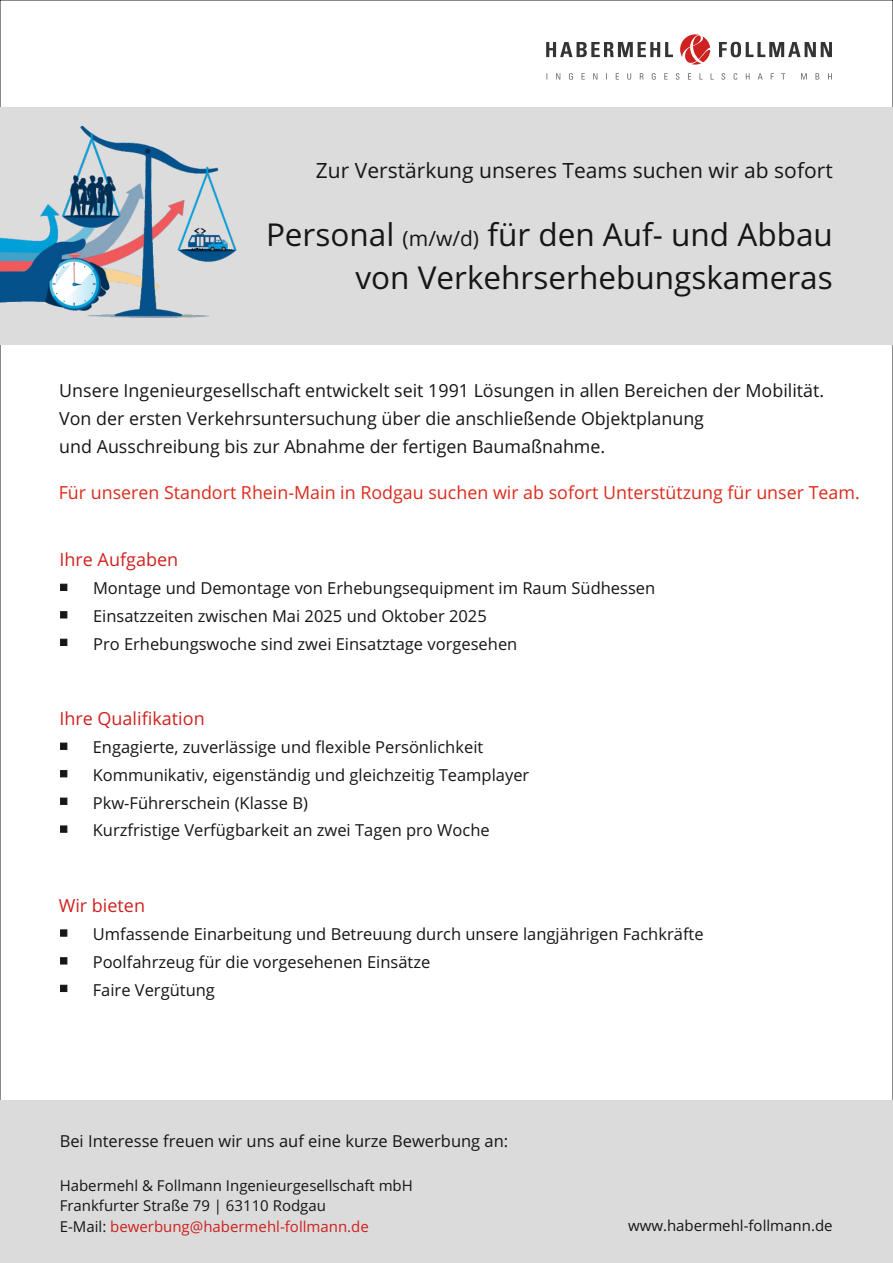
<style>
.page{position:relative;width:893px;height:1263px;background:#fff}
.page>*{position:absolute;margin:0;border:0;box-sizing:border-box;transform-origin:0 0}
.t1{font:31.5px/42.9px "Open Sans";color:#151616;text-align:right}
.t2{font:21px "Open Sans";color:#151616}
.t3{font:18px/27.9px "Open Sans";color:#151616}
.t4{font:18px "Open Sans";color:#dd2b1c}
.t5{font:18px "Open Sans";color:#ce2220}
.t6{font:16.5px/27.9px "Open Sans";color:#151616}
.t7{font:15px/20.4px "Open Sans";color:#151616}
.s1{font-size:21px}
.s2{color:#ce2220}
</style>
<div class="page">
<div style="left:0;top:107px;width:893px;height:238px;background:#dcdcdd"></div>
<div style="left:0;top:1100px;width:893px;height:163px;background:#dbdbdb"></div>
<svg style="left:60px;top:583px;width:8px;height:8px"></svg>
<svg style="left:60px;top:611px;width:8px;height:8px"></svg>
<svg style="left:60px;top:638px;width:8px;height:8px"></svg>
<svg style="left:60px;top:929px;width:8px;height:8px"></svg>
<svg style="left:60px;top:984px;width:8px;height:8px"></svg>
<svg style="left:60px;top:957px;width:8px;height:8px"></svg>
<svg style="left:60px;top:825px;width:8px;height:8px"></svg>
<svg style="left:60px;top:797px;width:8px;height:8px"></svg>
<svg style="left:60px;top:770px;width:8px;height:8px"></svg>
<svg style="left:60px;top:742px;width:8px;height:8px"></svg>
<svg style="left:680px;top:34px;width:30px;height:31px"></svg>
<svg style="left:546px;top:42px;width:127px;height:15px"></svg>
<svg style="left:719px;top:42px;width:113px;height:15px"></svg>
<svg style="left:546px;top:73px;width:286px;height:7px"></svg>
<img style="left:0;top:125px;width:237px;height:193px">
<p class="t2" style="left:316px;top:162px;width:518px">Zur Verstärkung unseres Teams suchen wir ab sofort</p>
<h1 class="t1" style="left:266px;top:216px;width:568px">Personal <span class="s1">(m/w/d)</span> für den Auf- und Abbau von Verkehrserhebungskameras</h1>
<p class="t3" style="left:59px;top:378px;width:766px">Unsere Ingenieurgesellschaft entwickelt seit 1991 Lösungen in allen Bereichen der Mobilität.<br>Von der ersten Verkehrsuntersuchung über die anschließende Objektplanung<br>und Ausschreibung bis zur Abnahme der fertigen Baumaßnahme.</p>
<p class="t4" style="left:59px;top:485px;width:803px">Für unseren Standort Rhein-Main in Rodgau suchen wir ab sofort Unterstützung für unser Team.</p>
<p class="t5" style="left:59px;top:552px;width:120px">Ihre Aufgaben</p>
<p class="t6" style="left:93px;top:576px;width:564px">Montage und Demontage von Erhebungsequipment im Raum Südhessen<br>Einsatzzeiten zwischen Mai 2025 und Oktober 2025<br>Pro Erhebungswoche sind zwei Einsatztage vorgesehen</p>
<p class="t5" style="left:59px;top:711px;width:147px">Ihre Qualifikation</p>
<p class="t6" style="left:93px;top:734px;width:438px">Engagierte, zuverlässige und flexible Persönlichkeit Kommunikativ, eigenständig und gleichzeitig Teamplayer Pkw-Führerschein (Klasse B)<br>Kurzfristige Verfügbarkeit an zwei Tagen pro Woche</p>
<p class="t5" style="left:59px;top:898px;width:88px">Wir bieten</p>
<p class="t6" style="left:93px;top:922px;width:612px">Umfassende Einarbeitung und Betreuung durch unsere langjährigen Fachkräfte<br>Poolfahrzeug für die vorgesehenen Einsätze<br>Faire Vergütung</p>
<p class="t6" style="left:60px;top:1129px;width:450px">Bei Interesse freuen wir uns auf eine kurze Bewerbung an:</p>
<p class="t7" style="left:60px;top:1176px;width:355px">Habermehl &amp; Follmann Ingenieurgesellschaft mbH<br>Frankfurter Straße 79 | 63110 Rodgau<br>E-Mail: <span class="s2">bewerbung@habermehl-follmann.de</span></p>
<p class="t7" style="left:628px;top:1217px;width:206px">www.habermehl-follmann.de</p>
</div>
